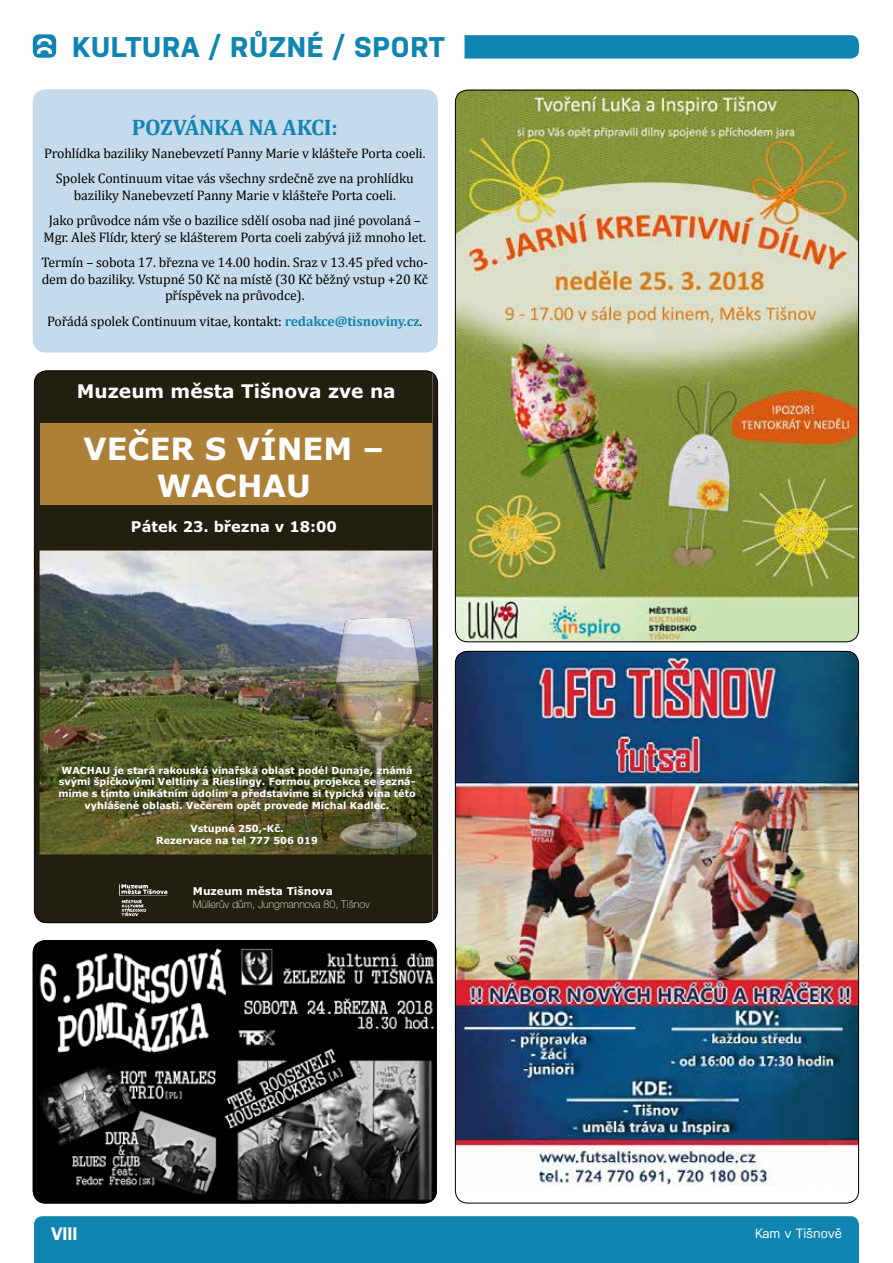
<style>
.page{position:relative;width:893px;height:1263px;background:#fff}
.page>*{position:absolute;margin:0;border:0;box-sizing:border-box;transform-origin:0 0}
.t1{font:700 30.75px/36.9px "Verdana";color:#fff;text-align:center}
.t2{font:700 28.5px "Nudista";letter-spacing:.03em;color:#1185b1}
.t3{font:700 22.5px "Cambria";letter-spacing:-.01em;color:#1185b1}
.t4{font:700 18.75px "Verdana";color:#fff}
.t5{font:700 18px "Nudista";color:#fff}
.t6{font:700 14.7px "Verdana";color:#fff}
.t7{font:13.8px/25.2px "Cambria";letter-spacing:-.01em;color:#000;text-align:center}
.t8{font:13.5px "Nudista";color:#fff}
.t9{font:100 10.8px "Helvetica Neue";color:#fff}
.t10{font:700 10.8px "Verdana";color:#fff}
.t11{font:700 9.75px/11.7px "Verdana";color:#fff;text-align:center}
.s1{font-weight:700;color:#1185b1}
</style>
<div class="page">
<div style="left:34px;top:1216px;width:825px;height:47px;background:#1185b1"></div>
<div style="left:82px;top:35px;width:777px;height:24px;background:#1185b1;border-radius:9px"></div>
<div style="left:72px;top:31px;width:392px;height:30px;background:#fff"></div>
<div style="left:33px;top:34px;width:23px;height:24px;background:#1185b1;border-radius:6px"></div>
<svg style="left:37px;top:38px;width:15px;height:16px"></svg>
<img style="left:455px;top:651px;width:404px;height:534px">
<img style="left:33px;top:940px;width:404px;height:263px">
<div style="left:33px;top:940px;width:404px;height:263px;border:1px solid #000;border-radius:12px"></div>
<div style="left:33px;top:89px;width:405px;height:264px;background:#c5dbeb;border-radius:13px"></div>
<div style="left:40px;top:371px;width:392px;height:552px;background:#221e10"></div>
<img style="left:40px;top:550px;width:392px;height:304px">
<img style="left:117px;top:883px;width:54px;height:34px">
<div style="left:40px;top:424px;width:392px;height:81px;background:#ad8037"></div>
<img style="left:336px;top:618px;width:67px;height:115px">
<img style="left:354px;top:733px;width:49px;height:17px">
<img style="left:370px;top:750px;width:17px;height:99px">
<img style="left:340px;top:821px;width:29px;height:27px">
<img style="left:387px;top:822px;width:30px;height:26px">
<img style="left:455px;top:90px;width:404px;height:552px">
<h2 class="t2" style="left:72px;top:26px;width:374px">KULTURA / RŮZNÉ / SPORT</h2>
<h3 class="t3" style="left:132px;top:111px;width:208px">POZVÁNKA NA AKCI:</h3>
<p class="t7" style="left:44px;top:141px;width:383px">Prohlídka baziliky Nanebevzetí Panny Marie v klášteře Porta coeli.<br>Spolek Continuum vitae vás všechny srdečně zve na prohlídku</p>
<p class="t7" style="left:49px;top:183px;width:374px">baziliky Nanebevzetí Panny Marie v klášteře Porta coeli.<br>Jako průvodce nám vše o bazilice sdělí osoba nad jiné povolaná –</p>
<p class="t7" style="left:42px;top:225px;width:388px;text-align:left">Mgr. Aleš Flídr, který se klášterem Porta coeli zabývá již mnoho let.<br>Termín – sobota 17. března ve 14.00 hodin. Sraz v 13.45 před vcho-</p>
<p class="t7" style="left:42px;top:271px;width:388px;line-height:16.6px">dem do baziliky. Vstupné 50 Kč na místě (30 Kč běžný vstup +20 Kč příspěvek na průvodce).</p>
<p class="t7" style="left:47px;top:308px;width:377px">Pořádá spolek Continuum vitae, kontakt: <span class="s1">redakce@tisnoviny.cz</span>.</p>
<h3 class="t4" style="left:77px;top:378px;width:320px">Muzeum města Tišnova zve na</h3>
<h1 class="t1" style="left:84px;top:429px;width:302px">VEČER S VÍNEM –<br>WACHAU</h1>
<p class="t6" style="left:131px;top:516px;width:207px">Pátek 23. března v 18:00</p>
<p class="t11" style="left:58px;top:764px;width:359px">WACHAU je stará rakouská vinařská oblast podél Dunaje, známá svými špičkovými Veltlíny a Rieslingy. Formou projekce se sezná&shy;míme s tímto unikátním údolím a představíme si typická vína této vyhlášené oblasti. Večerem opět provede Michal Kadlec.</p>
<p class="t11" style="left:156px;top:822px;width:163px">Vstupné 250,-Kč.<br>Rezervace na tel 777 506 019</p>
<p class="t10" style="left:193px;top:883px;width:141px">Muzeum města Tišnova</p>
<p class="t9" style="left:193px;top:896px;width:178px">Müllerův dům, Jungmannova 80, Tišnov</p>
<h3 class="t5" style="left:51px;top:1220px;width:28px">VIII</h3>
<p class="t8" style="left:755px;top:1224px;width:88px">Kam v Tišnově</p>
</div>
